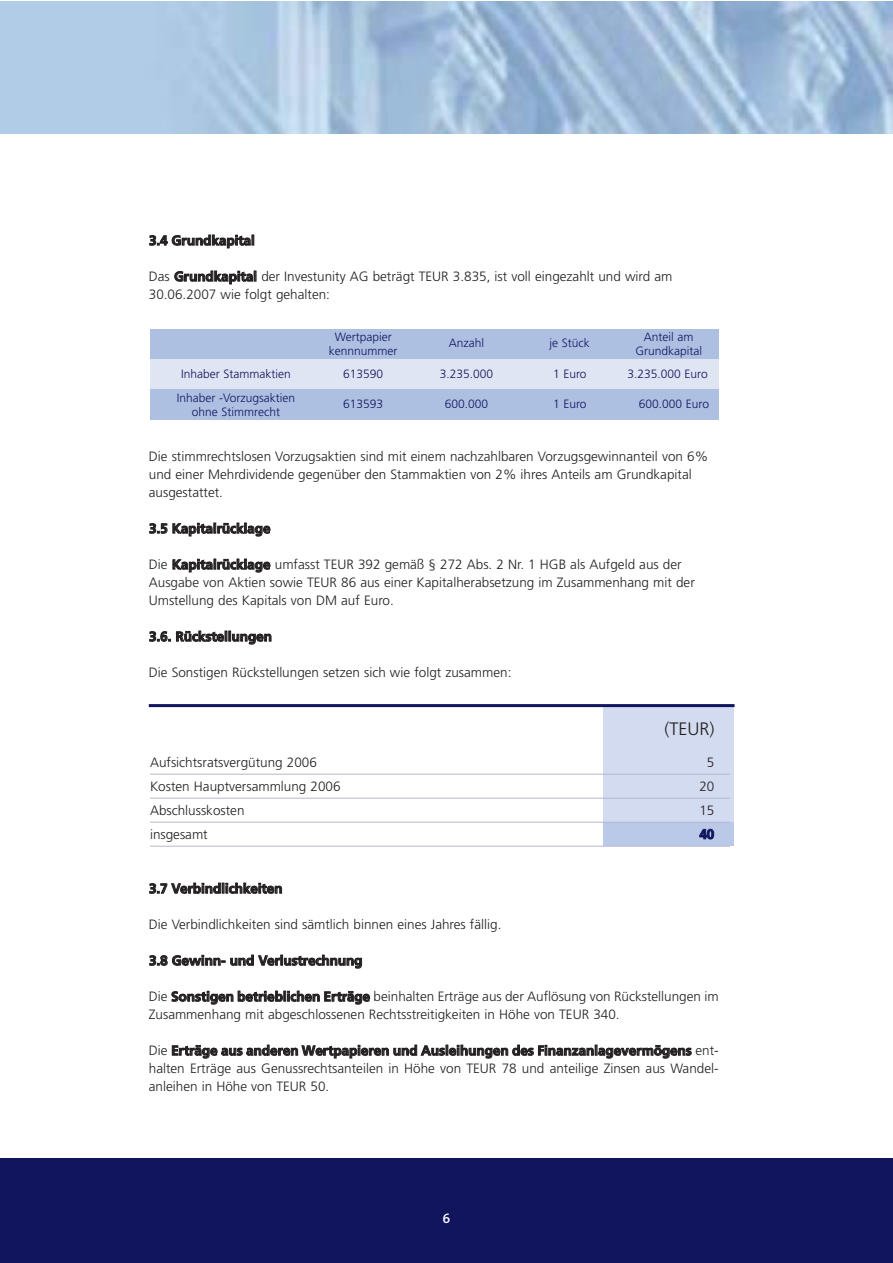
<style>
.page{position:relative;width:893px;height:1263px;background:#fff}
.page>*{position:absolute;margin:0;border:0;box-sizing:border-box;transform-origin:0 0}
.t1{font:300 18px "Frutiger";color:#231f20}
.t2{font:300 13.5px/18px "Frutiger";color:#231f20}
.t3{font:700 13.5px "Frutiger";color:#231f20}
.t4{font:700 13.5px "Frutiger";color:#11155e}
.t5{font:600 13.5px "The Sans";color:#fff}
.t6{font:300 12px/13.5px "Frutiger";color:#11155e;text-align:center}
.s1{font-weight:700}
</style>
<div class="page">
<div style="left:0;top:1158px;width:892px;height:105px;background:#11155e"></div>
<img style="left:0;top:1px;width:892px;height:132px">
<div style="left:150px;top:329px;width:569px;height:31px;background:#adc0e2"></div>
<div style="left:150px;top:359px;width:569px;height:31px;background:#e0e5f3"></div>
<div style="left:150px;top:389px;width:569px;height:31px;background:#adc0e2"></div>
<div style="left:603px;top:706px;width:131px;height:131px;background:#d2dbef"></div>
<div style="left:603px;top:822px;width:131px;height:24px;background:#bac9e7"></div>
<hr style="left:149px;top:704px;width:586px;height:3px;background:#11155e">
<hr style="left:150px;top:774px;width:580px;height:1px;background:#b6b6d1">
<hr style="left:150px;top:798px;width:580px;height:1px;background:#b6b6d1">
<hr style="left:150px;top:822px;width:580px;height:1px;background:#b6b6d1">
<hr style="left:150px;top:846px;width:580px;height:1px;background:#b6b6d1">
<p class="t3" style="left:149px;top:235px;width:107px">3.4 Grundkapital</p>
<p class="t2" style="left:149px;top:269px;width:525px">Das <span class="s1">Grundkapital</span> der Investunity AG beträgt TEUR 3.835, ist voll eingezahlt und wird am<br>30.06.2007 wie folgt gehalten:</p>
<p class="t6" style="left:177px;top:363px;width:120px;line-height:23.5px">Inhaber Stammaktien<br>Inhaber -Vorzugsaktien</p>
<p class="t6" style="left:192px;top:405px;width:90px">ohne Stimmrecht</p>
<p class="t6" style="left:329px;top:331px;width:70px">Wertpapier kennnummer</p>
<p class="t6" style="left:449px;top:337px;width:37px">Anzahl</p>
<p class="t6" style="left:550px;top:337px;width:42px">je Stück</p>
<p class="t6" style="left:635px;top:331px;width:68px">Anteil am<br>Grundkapital</p>
<p class="t6" style="left:343px;top:368px;width:42px">613590</p>
<p class="t6" style="left:440px;top:368px;width:55px">3.235.000</p>
<p class="t6" style="left:553px;top:368px;width:35px">1 Euro</p>
<p class="t6" style="left:628px;top:368px;width:82px">3.235.000 Euro</p>
<p class="t6" style="left:343px;top:398px;width:42px">613593</p>
<p class="t6" style="left:445px;top:398px;width:45px">600.000</p>
<p class="t6" style="left:553px;top:398px;width:35px">1 Euro</p>
<p class="t6" style="left:639px;top:398px;width:72px">600.000 Euro</p>
<p class="t2" style="left:149px;top:449px;width:561px">Die stimmrechtslosen Vorzugsaktien sind mit einem nachzahlbaren Vorzugsgewinnanteil von 6% und einer Mehrdividende gegenüber den Stammaktien von 2% ihres Anteils am Grundkapital ausgestattet.</p>
<p class="t3" style="left:149px;top:523px;width:123px">3.5 Kapitalrücklage</p>
<p class="t2" style="left:149px;top:557px;width:547px">Die <span class="s1">Kapitalrücklage</span> umfasst TEUR 392 gemäß § 272 Abs. 2 Nr. 1 HGB als Aufgeld aus der<br>Ausgabe von Aktien sowie TEUR 86 aus einer Kapitalherabsetzung im Zusammenhang mit der<br>Umstellung des Kapitals von DM auf Euro.</p>
<p class="t3" style="left:149px;top:631px;width:124px">3.6. Rückstellungen</p>
<p class="t2" style="left:149px;top:665px;width:364px">Die Sonstigen Rückstellungen setzen sich wie folgt zusammen:</p>
<h1 class="t1" style="left:664px;top:722px;width:52px">(TEUR)</h1>
<p class="t2" style="left:150px;top:751px;width:192px;line-height:24px">Aufsichtsratsvergütung 2006<br>Kosten Hauptversammlung 2006<br>Abschlusskosten<br>insgesamt</p>
<p class="t2" style="left:699px;top:751px;width:17px;line-height:24px;text-align:center">5<br>20<br>15</p>
<p class="t4" style="left:700px;top:829px;width:16px">40</p>
<p class="t3" style="left:149px;top:883px;width:135px">3.7 Verbindlichkeiten</p>
<p class="t2" style="left:149px;top:917px;width:354px">Die Verbindlichkeiten sind sämtlich binnen eines Jahres fällig.</p>
<p class="t3" style="left:149px;top:955px;width:215px">3.8 Gewinn- und Verlustrechnung</p>
<p class="t2" style="left:149px;top:989px;width:571px">Die <span class="s1">Sonstigen betrieblichen Erträge</span> beinhalten Erträge aus der Auflösung von Rückstellungen im<br>Zusammenhang mit abgeschlossenen Rechtsstreitigkeiten in Höhe von TEUR 340.</p>
<p class="t2" style="left:149px;top:1042px;width:571px;text-align:justify">Die <span class="s1">Erträge aus anderen Wertpapieren und Ausleihungen des Finanzanlagevermögens</span> ent&shy;halten Erträge aus Genussrechtsanteilen in Höhe von TEUR 78 und anteilige Zinsen aus Wandel&shy;anleihen in Höhe von TEUR 50.</p>
<p class="t5" style="left:442px;top:1213px;width:9px">6</p>
</div>
